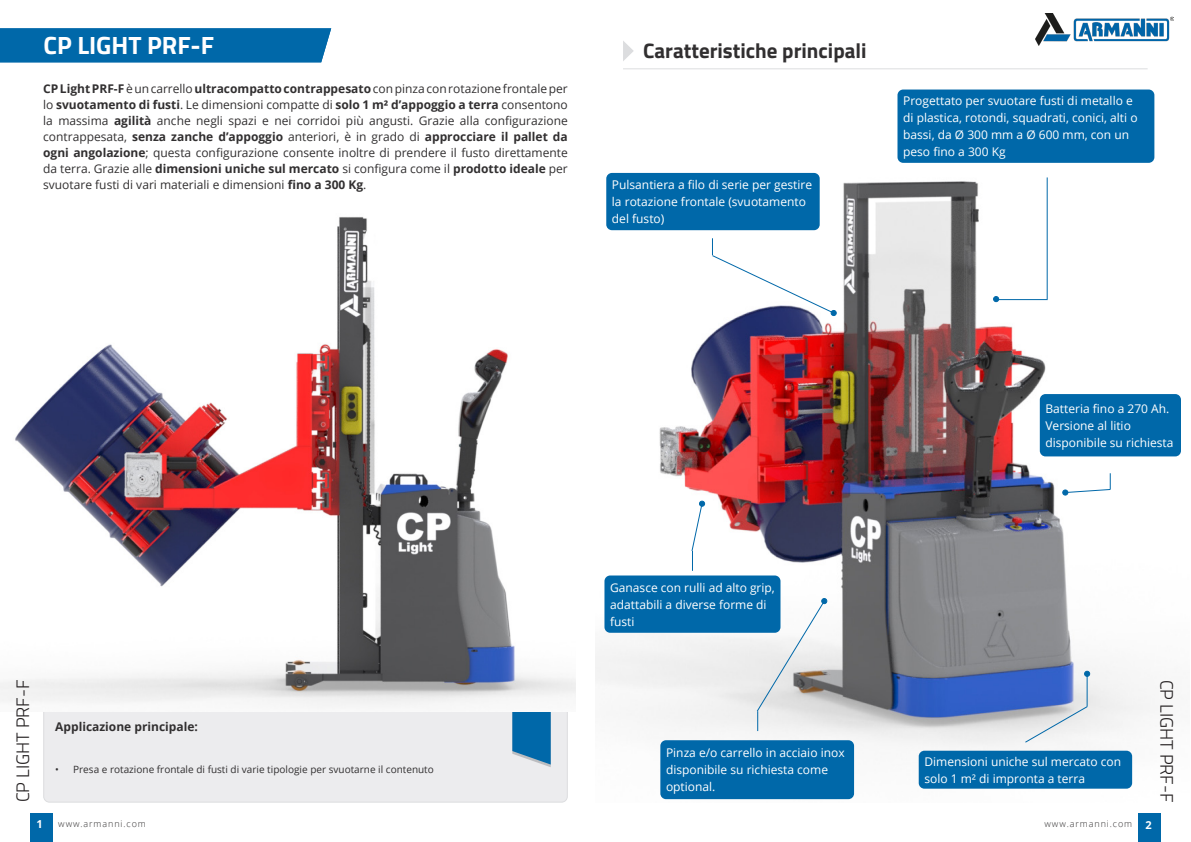
<style>
.page{position:relative;width:1191px;height:842px;background:#fff}
.page>*{position:absolute;margin:0;border:0;box-sizing:border-box;transform-origin:0 0}
.Titolo_per_sommario{font:700 25px "Titillium Web";color:#fff}
.t1{font:700 21px "Titillium Web";color:#312f30}
.t2{font:300 18px "Titillium Web";color:#231f20}
.t3{font:200 18px "Titillium Web";letter-spacing:.01em;color:#fff}
.t4{font:12px/16px "Open Sans";color:#312f30;text-align:justify}
.t5{font:12px/17px "Open Sans";color:#fff}
.t6{font:700 12px "Open Sans";color:#312f30}
.t7{font:700 11px "Open Sans";color:#fff}
.t8{font:10px "Open Sans";color:#312f30}
.t9{font:300 9px "Open Sans";letter-spacing:.1em;color:#312f30}
.s1{font-weight:700}
</style>
<div class="page">
<div style="left:30px;top:814px;width:22px;height:28px;background:#0068a9"></div>
<div style="left:44px;top:705px;width:523px;height:97px;background:#ececee;border-radius:6px"></div>
<div style="left:43px;top:704px;width:525px;height:99px;border:1px solid #dcdddf;border-radius:6px"></div>
<svg style="left:512px;top:711px;width:39px;height:56px;background:#2b7fb4"></svg>
<img style="left:0;top:217px;width:576px;height:494px">
<div style="left:0;top:28px;width:331px;height:34px;background:#0068a9"></div>
<img style="left:595px;top:145px;width:586px;height:655px">
<div style="left:1138px;top:814px;width:23px;height:28px;background:#0068a9"></div>
<hr style="left:623px;top:68px;width:524px;height:1px;background:#dcdddf">
<svg style="left:623px;top:41px;width:11px;height:20px"></svg>
<div style="left:897px;top:90px;width:257px;height:73px;background:#0068a9;border-radius:6px"></div>
<hr style="left:996px;top:299px;width:51px;height:1px;background:#0068a9">
<svg style="left:993px;top:296px;width:6px;height:6px"></svg>
<div style="left:1062px;top:489px;width:6px;height:7px;border:1px solid #0068a9;border-radius:50%"></div>
<svg style="left:1084px;top:671px;width:6px;height:6px"></svg>
<hr style="left:1086px;top:674px;width:1px;height:33px;background:#0068a9">
<hr style="left:1046px;top:177px;width:1px;height:122px;background:#0068a9">
<img style="left:1035px;top:14px;width:138px;height:32px">
<div style="left:918px;top:751px;width:214px;height:38px;background:#0068a9;border-radius:6px"></div>
<div style="left:606px;top:173px;width:213px;height:57px;background:#0068a9;border-radius:6px"></div>
<div style="left:660px;top:740px;width:194px;height:59px;background:#0068a9;border-radius:6px"></div>
<div style="left:604px;top:575px;width:176px;height:58px;background:#0068a9;border-radius:6px"></div>
<svg style="left:1062px;top:473px;width:49px;height:22px"></svg>
<svg style="left:1024px;top:705px;width:64px;height:38px"></svg>
<svg style="left:711px;top:238px;width:125px;height:78px"></svg>
<svg style="left:681px;top:501px;width:24px;height:70px"></svg>
<svg style="left:756px;top:598px;width:71px;height:133px"></svg>
<div style="left:1039px;top:394px;width:142px;height:62px;background:#0068a9;border-radius:6px"></div>
<p class="Titolo_per_sommario" style="left:44px;top:26px;width:172px">CP LIGHT PRF-F</p>
<p class="t1" style="left:643px;top:35px;width:225px">Caratteristiche principali</p>
<p class="t3" style="left:43px;top:33px;width:203px">CONTRAPPESATI LEGGERI</p>
<p class="t4" style="left:43px;top:80px;width:526px"><span class="s1">CP Light PRF-F</span> è un carrello <span class="s1">ultracompatto contrappesato</span> con pinza con rotazione frontale per lo <span class="s1">svuotamento di fusti</span>. Le dimensioni compatte di <span class="s1">solo 1 m² d’appoggio a terra</span> consentono la massima <span class="s1">agilità</span> anche negli spazi e nei corridoi più angusti. Grazie alla configurazione contrappesata, <span class="s1">senza zanche d’appoggio</span> anteriori, è in grado di <span class="s1">approcciare il pallet da ogni angolazione</span>; questa configurazione consente inoltre di prendere il fusto direttamente da terra. Grazie alle <span class="s1">dimensioni uniche sul mercato</span> si configura come il <span class="s1">prodotto ideale</span> per svuotare fusti di vari materiali e dimensioni <span class="s1">fino a 300 Kg</span>.</p>
<p class="t5" style="left:612px;top:176px;width:202px">Pulsantiera a filo di serie per gestire la rotazione frontale (svuotamento del fusto)</p>
<p class="t5" style="left:903px;top:92px;width:236px">Progettato per svuotare fusti di metallo e di plastica, rotondi, squadrati, conici, alti o bassi, da Ø 300 mm a Ø 600 mm, con un peso fino a 300 Kg</p>
<p class="t2" style="left:10px;top:802px;width:124px;rotate:-90deg">CP LIGHT PRF-F</p>
<p class="t6" style="left:55px;top:718px;width:144px">Applicazione principale:</p>
<p class="t8" style="left:55px;top:762px;width:380px">• Presa e rotazione frontale di fusti di varie tipologie per svuotarne il contenuto</p>
<p class="t7" style="left:37px;top:816px;width:8px">1</p>
<p class="t9" style="left:58px;top:817px;width:89px">www.armanni.com</p>
<p class="t5" style="left:610px;top:578px;width:166px">Ganasce con rulli ad alto grip, adattabili a diverse forme di fusti</p>
<p class="t5" style="left:666px;top:744px;width:180px">Pinza e/o carrello in acciaio inox disponibile su richiesta come optional.</p>
<p class="t5" style="left:1045px;top:400px;width:125px">Batteria fino a 270 Ah.<br>Versione al litio</p>
<p class="t5" style="left:1045px;top:434px;width:130px">disponibile su richiesta</p>
<p class="t5" style="left:924px;top:752px;width:198px">Dimensioni uniche sul mercato con solo 1 m² di impronta a terra</p>
<p class="t9" style="left:1044px;top:817px;width:89px">www.armanni.com</p>
<p class="t7" style="left:1145px;top:817px;width:8px">2</p>
<p class="t2" style="left:1180px;top:680px;width:124px;rotate:90deg">CP LIGHT PRF-F</p>
</div>
